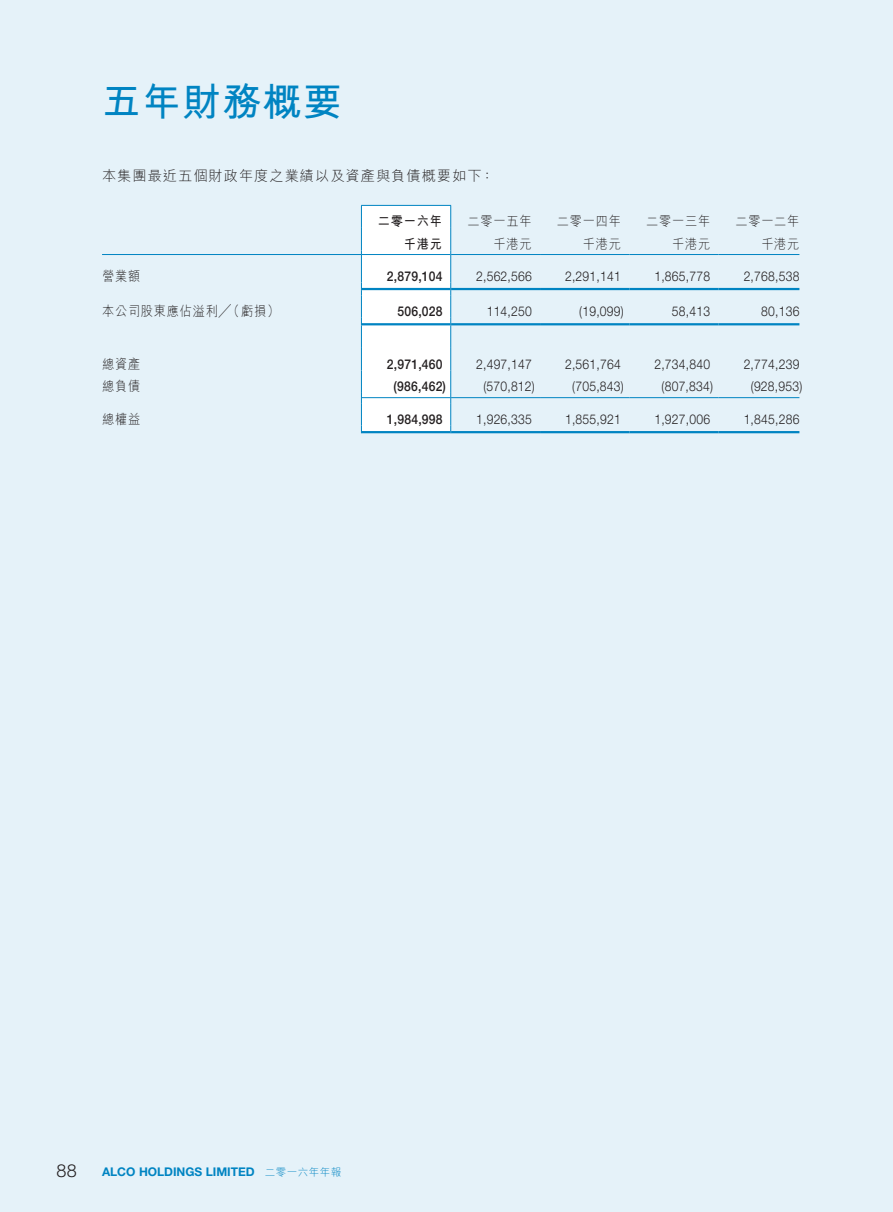
<style>
.page{position:relative;width:893px;height:1212px;background:#e5f2f9}
.page>*{position:absolute;margin:0;border:0;box-sizing:border-box;transform-origin:0 0}
.t1{font:700 39px "M Hei HK";letter-spacing:.03em;color:#0084c2}
.t2{font:300 18px "Helvetica Neue LT Std";color:#231f20}
.Body_Text{font:300 14.25px "M Hei HK";letter-spacing:.07em;color:#231f20}
.Body_Text-2{font:300 13.5px "Helvetica Neue LT Std";letter-spacing:.02em;color:#231f20;scale:.9 1}
.Body_Text-3{font:300 13.5px "M Hei HK";letter-spacing:.07em;color:#231f20;scale:.9 1}
.Body_Text-4{font:500 13.5px "Helvetica Neue LT Std";letter-spacing:.02em;color:#231f20;scale:.9 1}
.Body_Text-5{font:700 13.5px "M Hei HK";letter-spacing:.07em;color:#231f20;scale:.9 1}
.t3{font:700 12px "Helvetica Neue LT Std";letter-spacing:-.005em;color:#0084c2}
.s1{font-family:"M Hei HK";font-weight:300;font-size:10.5px}
</style>
<div class="page">
<div style="left:361px;top:205px;width:90px;height:228px;background:#fff"></div>
<hr style="left:102px;top:254px;width:259px;height:1px;background:#0084c2">
<hr style="left:362px;top:254px;width:88px;height:1px;background:#0084c2">
<hr style="left:451px;top:254px;width:89px;height:1px;background:#0084c2">
<hr style="left:540px;top:254px;width:89px;height:1px;background:#0084c2">
<hr style="left:629px;top:254px;width:90px;height:1px;background:#0084c2">
<hr style="left:719px;top:254px;width:80px;height:1px;background:#0084c2">
<hr style="left:362px;top:288px;width:88px;height:2px;background:#0084c2">
<hr style="left:451px;top:288px;width:89px;height:2px;background:#0084c2">
<hr style="left:540px;top:288px;width:89px;height:2px;background:#0084c2">
<hr style="left:629px;top:288px;width:90px;height:2px;background:#0084c2">
<hr style="left:719px;top:288px;width:80px;height:2px;background:#0084c2">
<hr style="left:362px;top:323px;width:88px;height:2px;background:#0084c2">
<hr style="left:451px;top:323px;width:89px;height:2px;background:#0084c2">
<hr style="left:540px;top:323px;width:89px;height:2px;background:#0084c2">
<hr style="left:629px;top:323px;width:90px;height:2px;background:#0084c2">
<hr style="left:719px;top:323px;width:80px;height:2px;background:#0084c2">
<hr style="left:362px;top:397px;width:88px;height:1px;background:#0084c2">
<hr style="left:451px;top:397px;width:89px;height:1px;background:#0084c2">
<hr style="left:540px;top:397px;width:89px;height:1px;background:#0084c2">
<hr style="left:629px;top:397px;width:90px;height:1px;background:#0084c2">
<hr style="left:719px;top:397px;width:80px;height:1px;background:#0084c2">
<hr style="left:362px;top:431px;width:88px;height:2px;background:#0084c2">
<hr style="left:451px;top:431px;width:89px;height:2px;background:#0084c2">
<hr style="left:540px;top:431px;width:89px;height:2px;background:#0084c2">
<hr style="left:629px;top:431px;width:90px;height:2px;background:#0084c2">
<hr style="left:719px;top:431px;width:80px;height:2px;background:#0084c2">
<p class="t1" style="left:102px;top:73px;width:241px">五年財務概要</p>
<p class="Body_Text" style="left:102px;top:168px;width:394px">本集團最近五個財政年度之業績以及資產與負債概要如下：</p>
<p class="Body_Text-5" style="left:378px;top:211px;width:73px">二零一六年</p>
<p class="Body_Text-3" style="left:467px;top:214px;width:73px">二零一五年</p>
<p class="Body_Text-3" style="left:557px;top:214px;width:73px">二零一四年</p>
<p class="Body_Text-3" style="left:646px;top:214px;width:73px">二零一三年</p>
<p class="Body_Text-3" style="left:735px;top:214px;width:73px">二零一二年</p>
<p class="Body_Text-5" style="left:404px;top:234px;width:44px">千港元</p>
<p class="Body_Text-3" style="left:493px;top:237px;width:44px">千港元</p>
<p class="Body_Text-3" style="left:583px;top:237px;width:44px">千港元</p>
<p class="Body_Text-3" style="left:672px;top:237px;width:44px">千港元</p>
<p class="Body_Text-3" style="left:761px;top:237px;width:44px">千港元</p>
<p class="Body_Text-3" style="left:102px;top:269px;width:44px">營業額</p>
<p class="Body_Text-4" style="left:387px;top:268px;width:63px">2,879,104</p>
<p class="Body_Text-2" style="left:476px;top:268px;width:63px">2,562,566</p>
<p class="Body_Text-2" style="left:565px;top:268px;width:63px">2,291,141</p>
<p class="Body_Text-2" style="left:654px;top:268px;width:63px">1,865,778</p>
<p class="Body_Text-2" style="left:744px;top:268px;width:63px">2,768,538</p>
<p class="Body_Text-3" style="left:102px;top:304px;width:198px">本公司股東應佔溢利╱（虧損）</p>
<p class="Body_Text-4" style="left:397px;top:303px;width:52px">506,028</p>
<p class="Body_Text-2" style="left:487px;top:303px;width:52px">114,250</p>
<p class="Body_Text-2" style="left:579px;top:303px;width:51px">(19,099)</p>
<p class="Body_Text-2" style="left:672px;top:303px;width:44px">58,413</p>
<p class="Body_Text-2" style="left:761px;top:303px;width:44px">80,136</p>
<p class="Body_Text-3" style="left:102px;top:357px;width:44px">總資產</p>
<p class="Body_Text-4" style="left:387px;top:356px;width:63px">2,971,460</p>
<p class="Body_Text-2" style="left:476px;top:356px;width:63px">2,497,147</p>
<p class="Body_Text-2" style="left:565px;top:356px;width:63px">2,561,764</p>
<p class="Body_Text-2" style="left:654px;top:356px;width:63px">2,734,840</p>
<p class="Body_Text-2" style="left:744px;top:356px;width:63px">2,774,239</p>
<p class="Body_Text-3" style="left:102px;top:379px;width:44px">總負債</p>
<p class="Body_Text-4" style="left:394px;top:378px;width:60px">(986,462)</p>
<p class="Body_Text-2" style="left:483px;top:378px;width:59px">(570,812)</p>
<p class="Body_Text-2" style="left:572px;top:378px;width:59px">(705,843)</p>
<p class="Body_Text-2" style="left:662px;top:378px;width:59px">(807,834)</p>
<p class="Body_Text-2" style="left:751px;top:378px;width:59px">(928,953)</p>
<p class="Body_Text-3" style="left:102px;top:412px;width:44px">總權益</p>
<p class="Body_Text-4" style="left:387px;top:411px;width:63px">1,984,998</p>
<p class="Body_Text-2" style="left:476px;top:411px;width:63px">1,926,335</p>
<p class="Body_Text-2" style="left:565px;top:411px;width:63px">1,855,921</p>
<p class="Body_Text-2" style="left:654px;top:411px;width:63px">1,927,006</p>
<p class="Body_Text-2" style="left:744px;top:411px;width:63px">1,845,286</p>
<p class="t2" style="left:57px;top:1159px;width:22px">88</p>
<p class="t3" style="left:102px;top:1164px;width:241px">ALCO HOLDINGS LIMITED <span class="s1">二零一六年年報</span></p>
</div>
